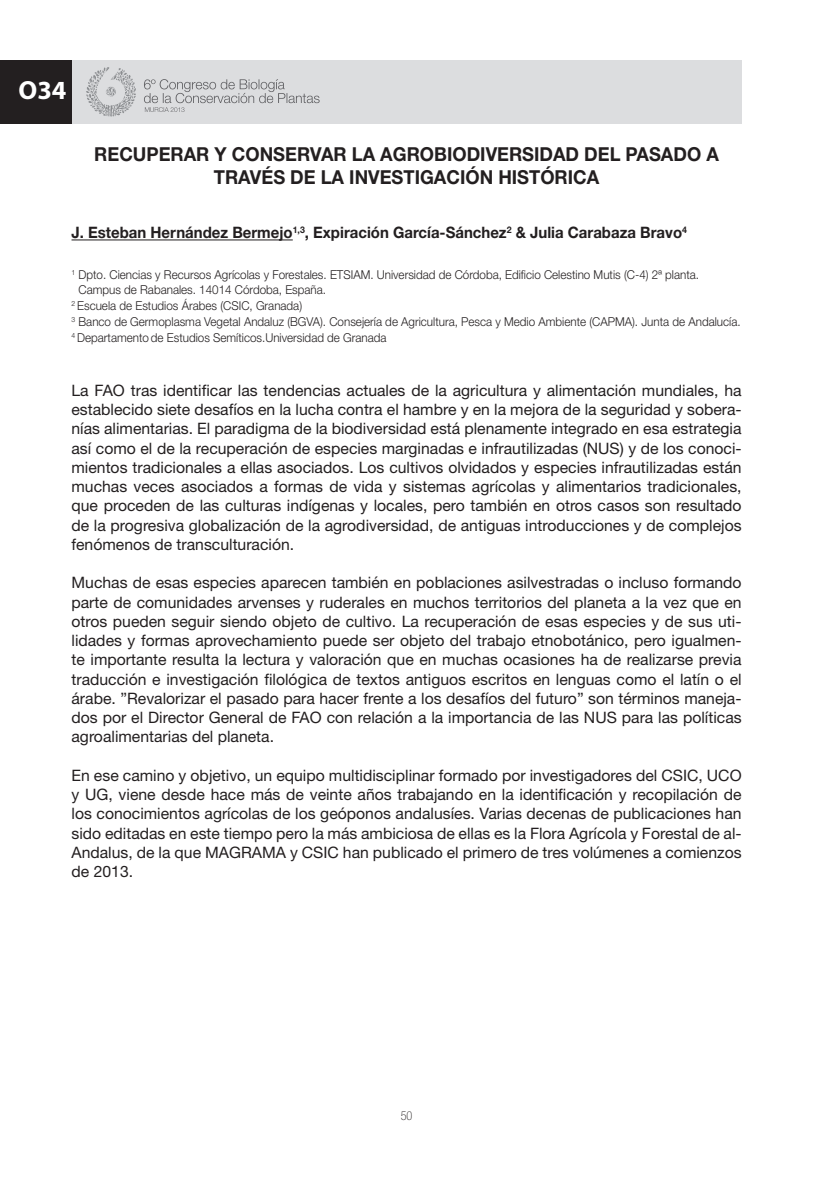
<style>
.page{position:relative;width:838px;height:1185px;background:#fff}
.page>*{position:absolute;margin:0;border:0;box-sizing:border-box;transform-origin:0 0}
.t1{font:700 26.25px "Myriad Pro";color:#fff}
.t2{font:700 19.25px/23.1px "Helvetica Neue LT Std";color:#231f20;text-align:center;scale:.95 1}
.t3{font:15.75px/19.2px "Helvetica Neue LT Std";color:#231f20;text-align:justify}
.t4{font:700 15.75px "Helvetica Neue LT Std";color:#231f20;scale:.95 1}
.t5{font:300 12.25px "Helvetica Neue LT Std";color:#231f20;scale:.95 1}
.t6{font:100 condensed 12.25px "Helvetica Neue LT Std";color:#231f20}
</style>
<div class="page">
<div style="left:71px;top:60px;width:670px;height:63px;background:#dcdddf"></div>
<svg style="left:144px;top:79px;width:175px;height:33px"></svg>
<svg style="left:86px;top:67px;width:50px;height:50px"></svg>
<div style="left:0;top:60px;width:71px;height:63px;background:#231f20"></div>
<hr style="left:71px;top:239px;width:222px;height:1px;background:#231f20">
<h1 class="t1" style="left:19px;top:73px;width:49px">O34</h1>
<p class="t2" style="left:94px;top:142px;width:658px">RECUPERAR Y CONSERVAR LA AGROBIODIVERSIDAD DEL PASADO A<br>TRAVÉS DE LA INVESTIGACIÓN HISTÓRICA</p>
<p class="t4" style="left:71px;top:223px;width:649px">J. Esteban Hernández Bermejo<sup>1,3</sup>, Expiración García-Sánchez<sup>2</sup> &amp; Julia Carabaza Bravo<sup>4</sup></p>
<p class="t5" style="left:71px;top:267px;width:662px"><sup>1</sup> Dpto. Ciencias y Recursos Agrícolas y Forestales. ETSIAM. Universidad de Córdoba, Edificio Celestino Mutis (C-4) 2ª planta.</p>
<p class="t5" style="left:78px;top:282px;width:262px">Campus de Rabanales. 14014 Córdoba, España.</p>
<p class="t5" style="left:71px;top:298px;width:244px"><sup>2</sup> Escuela de Estudios Árabes (CSIC, Granada)</p>
<p class="t5" style="left:71px;top:314px;width:705px"><sup>3</sup> Banco de Germoplasma Vegetal Andaluz (BGVA). Consejería de Agricultura, Pesca y Medio Ambiente (CAPMA). Junta de Andalucía.</p>
<p class="t5" style="left:71px;top:330px;width:333px"><sup>4</sup> Departamento de Estudios Semíticos.Universidad de Granada</p>
<p class="t3" style="left:71px;top:380px;width:671px">La FAO tras identificar las tendencias actuales de la agricultura y alimentación mundiales, ha establecido siete desafíos en la lucha contra el hambre y en la mejora de la seguridad y sobera&shy;nías alimentarias. El paradigma de la biodiversidad está plenamente integrado en esa estrategia así como el de la recuperación de especies marginadas e infrautilizadas (NUS) y de los conoci&shy;mientos tradicionales a ellas asociados. Los cultivos olvidados y especies infrautilizadas están muchas veces asociados a formas de vida y sistemas agrícolas y alimentarios tradicionales, que proceden de las culturas indígenas y locales, pero también en otros casos son resultado de la progresiva globalización de la agrodiversidad, de antiguas introducciones y de complejos fenómenos de transculturación.</p>
<p class="t3" style="left:71px;top:573px;width:671px">Muchas de esas especies aparecen también en poblaciones asilvestradas o incluso formando parte de comunidades arvenses y ruderales en muchos territorios del planeta a la vez que en otros pueden seguir siendo objeto de cultivo. La recuperación de esas especies y de sus uti&shy;lidades y formas aprovechamiento puede ser objeto del trabajo etnobotánico, pero igualmen&shy;te importante resulta la lectura y valoración que en muchas ocasiones ha de realizarse previa traducción e investigación filológica de textos antiguos escritos en lenguas como el latín o el árabe. ”Revalorizar el pasado para hacer frente a los desafíos del futuro” son términos maneja&shy;dos por el Director General de FAO con relación a la importancia de las NUS para las políticas agroalimentarias del planeta.</p>
<p class="t3" style="left:71px;top:765px;width:671px">En ese camino y objetivo, un equipo multidisciplinar formado por investigadores del CSIC, UCO y UG, viene desde hace más de veinte años trabajando en la identificación y recopilación de los conocimientos agrícolas de los geóponos andalusíes. Varias decenas de publicaciones han sido editadas en este tiempo pero la más ambiciosa de ellas es la Flora Agrícola y Forestal de al-Andalus, de la que MAGRAMA y CSIC han publicado el primero de tres volúmenes a comienzos de 2013.</p>
<p class="t6" style="left:400px;top:1109px;width:13px">50</p>
</div>
